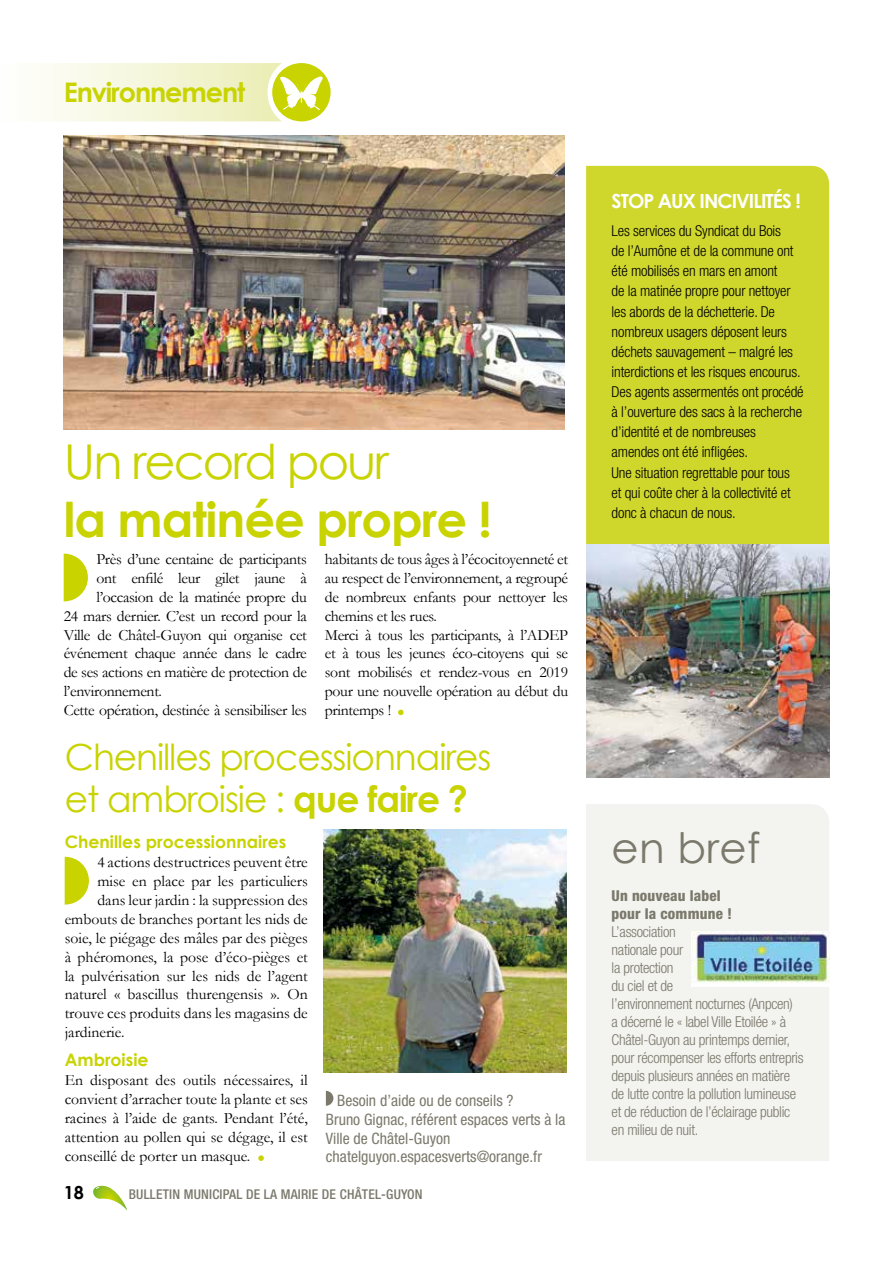
<style>
.page{position:relative;width:893px;height:1263px;background:#fff}
.page>*{position:absolute;margin:0;border:0;box-sizing:border-box;transform-origin:0 0}
.t1{font:700 48px "Century Gothic";letter-spacing:-.02em;color:#c8d300}
.t2{font:48px "Century Gothic";letter-spacing:-.04em;color:#c8d300}
.t3{font:42px "Century Gothic";letter-spacing:.01em;color:#7b796b}
.t4{font:36px/42px "Century Gothic";letter-spacing:-.03em;color:#c8d300}
.t5{font:700 27px "Century Gothic";letter-spacing:-.04em;color:#c8d300}
.t6{font:700 19.5px "Century Gothic";letter-spacing:-.05em;color:#fff}
.t7{font:700 18px "Century Gothic";color:#000}
.t8{font:700 17.25px "Century Gothic";color:#c8d300}
.t9{font:15.75px/18.9px "Garamond";letter-spacing:-.02em;color:#000;text-align:justify}
.t10{font:15.75px "Garamond";color:#000}
.t11{font:condensed 15.75px/18.9px "Helvetica Neue";color:#7b796b}
.t12{font:300 condensed 15px/20.1px "Helvetica Neue";letter-spacing:-.01em;color:#000}
.t13{font:300 condensed 15px/18px "Helvetica Neue";letter-spacing:-.02em;color:#7b796b}
.t14{font:800 condensed 15px/18px "Helvetica Neue";letter-spacing:.01em;color:#7b796b}
.t15{font:500 condensed 13.5px "Helvetica Neue";letter-spacing:.015em;color:#7b796b}
.s1{font-weight:700}
</style>
<div class="page">
<img style="left:64px;top:135px;width:501px;height:295px">
<svg style="left:93px;top:1186px;width:34px;height:24px"></svg>
<div style="left:272px;top:63px;width:59px;height:58px;background:#c8d300;border-radius:50%"></div>
<svg style="left:40px;top:63px;width:283px;height:58px"></svg>
<svg style="left:258px;top:1155px;width:6px;height:6px"></svg>
<svg style="left:326px;top:1091px;width:7px;height:15px"></svg>
<svg style="left:65px;top:857px;width:24px;height:47px"></svg>
<svg style="left:398px;top:710px;width:6px;height:5px"></svg>
<svg style="left:64px;top:554px;width:24px;height:47px"></svg>
<img style="left:324px;top:830px;width:242px;height:242px">
<div style="left:586px;top:166px;width:243px;height:378px;background:#cfd72d"></div>
<img style="left:586px;top:544px;width:243px;height:234px">
<div style="left:586px;top:804px;width:243px;height:357px;background:#f3f3f0"></div>
<img style="left:692px;top:931px;width:137px;height:56px">
<h3 class="t5" style="left:64px;top:76px;width:183px">Environnement</h3>
<h1 class="t2" style="left:64px;top:432px;width:327px">Un record pour</h1>
<h1 class="t1" style="left:64px;top:489px;width:430px">la matinée propre !</h1>
<p class="t9" style="left:96px;top:549px;width:212px">Près d’une centaine de participants</p>
<p class="t9" style="left:96px;top:568px;width:212px">ont enfilé leur gilet jaune à</p>
<p class="t9" style="left:96px;top:587px;width:212px">l’occasion de la matinée propre du</p>
<p class="t9" style="left:64px;top:606px;width:245px">24 mars dernier. C’est un record pour la</p>
<p class="t9" style="left:64px;top:625px;width:245px">Ville de Châtel-Guyon qui organise cet</p>
<p class="t9" style="left:64px;top:644px;width:245px">événement chaque année dans le cadre</p>
<p class="t9" style="left:64px;top:663px;width:245px">de ses actions en matière de protection de</p>
<p class="t9" style="left:64px;top:682px;width:100px">l’environnement.</p>
<p class="t9" style="left:64px;top:701px;width:245px">Cette opération, destinée à sensibiliser les</p>
<p class="t9" style="left:325px;top:549px;width:245px;text-align:left">habitants de tous âges à l’écocitoyenneté et au respect de l’environnement, a regroupé de nombreux enfants pour nettoyer les chemins et les rues.<br>Merci à tous les participants, à l’ADEP et à tous les jeunes éco-citoyens qui se sont mobilisés et rendez-vous en 2019 pour une nouvelle opération au début du printemps !</p>
<h3 class="t4" style="left:65px;top:735px;width:428px">Chenilles processionnaires et ambroisie : <span class="s1">que faire ?</span></h3>
<p class="t8" style="left:65px;top:831px;width:223px">Chenilles processionnaires</p>
<p class="t10" style="left:97px;top:853px;width:212px">4 actions destructrices peuvent être</p>
<p class="t10" style="left:97px;top:872px;width:212px">mise en place par les particuliers</p>
<p class="t10" style="left:97px;top:890px;width:212px">dans leur jardin : la suppression des</p>
<p class="t10" style="left:65px;top:909px;width:245px">embouts de branches portant les nids de</p>
<p class="t10" style="left:65px;top:928px;width:245px">soie, le piégage des mâles par des pièges</p>
<p class="t10" style="left:65px;top:947px;width:245px">à phéromones, la pose d’éco-pièges et</p>
<p class="t10" style="left:65px;top:966px;width:245px">la pulvérisation sur les nids de l’agent</p>
<p class="t10" style="left:65px;top:985px;width:245px">naturel « bascillus thurengensis ». On</p>
<p class="t10" style="left:65px;top:1004px;width:245px">trouve ces produits dans les magasins de</p>
<p class="t10" style="left:65px;top:1023px;width:61px">jardinerie.</p>
<p class="t8" style="left:65px;top:1049px;width:85px">Ambroisie</p>
<p class="t9" style="left:65px;top:1071px;width:245px">En disposant des outils nécessaires, il convient d’arracher toute la plante et ses racines à l’aide de gants. Pendant l’été, attention au pollen qui se dégage, il est conseillé de porter un masque.</p>
<p class="t11" style="left:326px;top:1090px;width:241px;text-indent:11px">Besoin d’aide ou de conseils ?<br>Bruno Gignac, référent espaces verts à la Ville de Châtel-Guyon chatelguyon.espacesverts@orange.fr</p>
<p class="t7" style="left:64px;top:1181px;width:22px">18</p>
<p class="t15" style="left:129px;top:1186px;width:295px">BULLETIN MUNICIPAL DE LA MAIRIE DE CHÂTEL-GUYON</p>
<p class="t6" style="left:612px;top:188px;width:191px">STOP AUX INCIVILITÉS !</p>
<p class="t12" style="left:612px;top:221px;width:194px">Les services du Syndicat du Bois<br>de l’Aumône et de la commune ont été mobilisés en mars en amont<br>de la matinée propre pour nettoyer les abords de la déchetterie. De nombreux usagers déposent leurs déchets sauvagement – malgré les interdictions et les risques encourus.<br>Des agents assermentés ont procédé à l’ouverture des sacs à la recherche d’identité et de nombreuses amendes ont été infligées.<br>Une situation regrettable pour tous<br>et qui coûte cher à la collectivité et donc à chacun de nous.</p>
<h2 class="t3" style="left:612px;top:822px;width:150px">en bref</h2>
<p class="t14" style="left:612px;top:887px;width:122px">Un nouveau label pour la commune !</p>
<p class="t13" style="left:612px;top:923px;width:194px">L’association<br>nationale pour<br>la protection<br>du ciel et de<br>l’environnement nocturnes (Anpcen)<br>a décerné le « label Ville Etoilée » à<br>Châtel-Guyon au printemps dernier, pour récompenser les efforts entrepris depuis plusieurs années en matière de lutte contre la pollution lumineuse et de réduction de l’éclairage public en milieu de nuit.</p>
</div>
